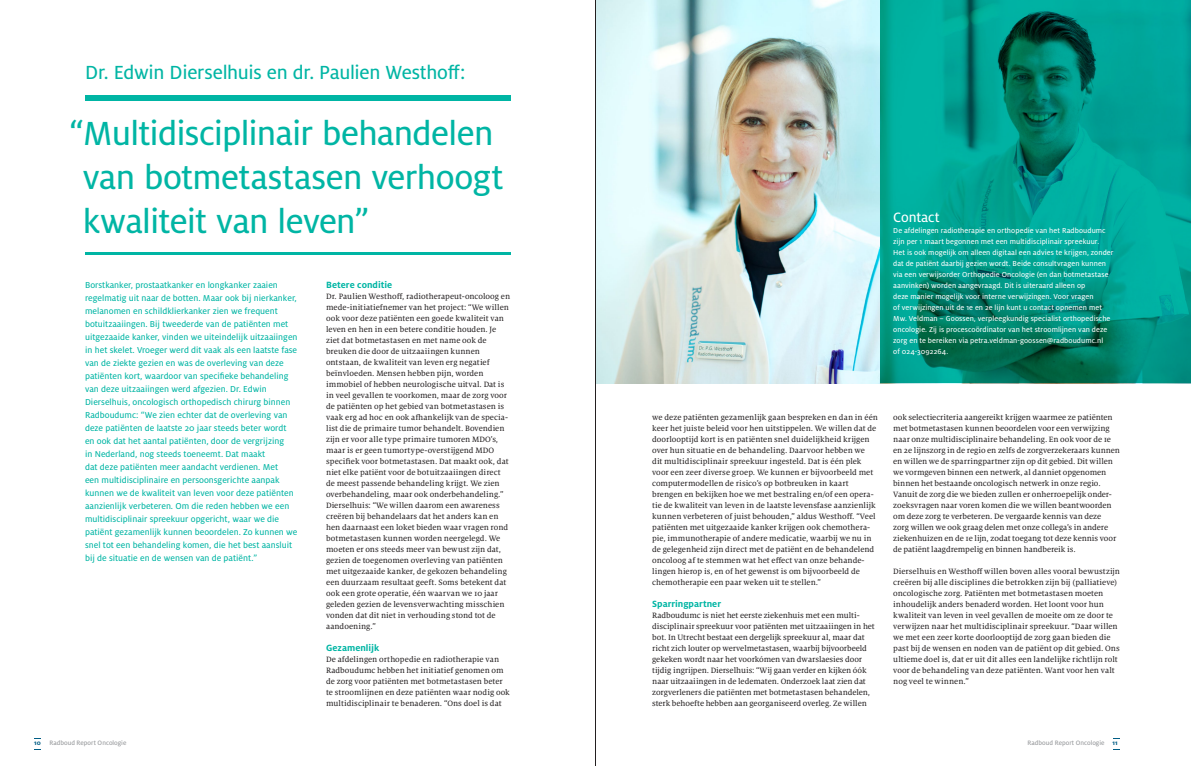
<style>
.page{position:relative;width:1191px;height:766px;background:#fff}
.page>*{position:absolute;margin:0;border:0;box-sizing:border-box;transform-origin:0 0}
.t1{font:37px/44px "Milo OT Text";letter-spacing:-.02em;color:#00b5a4}
.t2{font:21px "Milo OT Text";letter-spacing:-.015em;color:#00b5a4}
.t3{font:15px "Milo OT Text";letter-spacing:-.01em;color:#fff}
.t4{font:700 10px "Milo OT";letter-spacing:.005em;color:#00b5a4}
.t5{font:9.5px/13px "Milo OT Text";color:#00b5a4}
.t6{font:8.5px/11px "Milo Serif OT Text";color:#231f20}
.t7{font:8px/11px "Milo OT Text";letter-spacing:.005em;color:#fff}
.t8{font:7px "Milo OT Text";letter-spacing:.005em;color:#939598}
.s1{font-family:"Milo OT";font-weight:700;color:#005d85}
</style>
<div class="page">
<img style="left:879px;top:0;width:312px;height:383px">
<img style="left:596px;top:0;width:283px;height:383px">
<div style="left:85px;top:95px;width:425px;height:6px;background:#00b5a4"></div>
<hr style="left:85px;top:252px;width:425px;height:3px;background:#00b5a4">
<hr style="left:595px;top:0;width:1px;height:765px;background:#231f20">
<h2 class="t2" style="left:85px;top:61px;width:382px">Dr. Edwin Dierselhuis en dr. Paulien Westhoff:</h2>
<h1 class="t1" style="left:83px;top:111px;width:422px;text-indent:-14px">“Multidisciplinair behandelen van botmetastasen verhoogt kwaliteit van leven”</h1>
<p class="t5" style="left:85px;top:278px;width:214px">Borstkanker, prostaatkanker en longkanker zaaien regelmatig uit naar de botten. Maar ook bij nierkanker, melanomen en schildklierkanker zien we frequent botuitzaaiingen. Bij tweederde van de patiënten met uitgezaaide kanker, vinden we uiteindelijk uitzaaiingen in het skelet. Vroeger werd dit vaak als een laatste fase van de ziekte gezien en was de overleving van deze patiënten kort, waardoor van specifieke behandeling van deze uitzaaiingen werd afgezien. Dr. Edwin Dierselhuis, oncologisch orthopedisch chirurg binnen Radboudumc: “We zien echter dat de overleving van deze patiënten de laatste 20 jaar steeds beter wordt en ook dat het aantal patiënten, door de vergrijzing<br>in Nederland, nog steeds toeneemt. Dat maakt<br>dat deze patiënten meer aandacht verdienen. Met<br>een multidisciplinaire en persoonsgerichte aanpak kunnen we de kwaliteit van leven voor deze patiënten aanzienlijk verbeteren. Om die reden hebben we een multidisciplinair spreekuur opgericht, waar we die patiënt gezamenlijk kunnen beoordelen. Zo kunnen we snel tot een behandeling komen, die het best aansluit bij de situatie en de wensen van de patiënt.”</p>
<p class="t4" style="left:326px;top:279px;width:68px">Betere conditie</p>
<p class="t6" style="left:326px;top:291px;width:185px">Dr. Paulien Westhoff, radiotherapeut-oncoloog en mede-initiatiefnemer van het project: “We willen ook voor deze patiënten een goede kwaliteit van leven en hen in een betere conditie houden. Je ziet dat botmetastasen en met name ook de breuken die door de uitzaaiingen kunnen ontstaan, de kwaliteit van leven erg negatief beïnvloeden. Mensen hebben pijn, worden immobiel of hebben neurologische uitval. Dat is in veel gevallen te voorkomen, maar de zorg voor de patiënten op het gebied van botmetastasen is vaak erg ad hoc en ook afhankelijk van de specia&shy;list die de primaire tumor behandelt. Bovendien zijn er voor alle type primaire tumoren MDO’s, maar is er geen tumortype-overstijgend MDO specifiek voor botmetastasen. Dat maakt ook, dat niet elke patiënt voor de botuitzaaiingen direct de meest passende behandeling krijgt. We zien overbehandeling, maar ook onderbehandeling.” Dierselhuis: “We willen daarom een awareness creëren bij behandelaars dat het anders kan en hen daarnaast een loket bieden waar vragen rond botmetastasen kunnen worden neergelegd. We moeten er ons steeds meer van bewust zijn dat, gezien de toegenomen overleving van patiënten met uitgezaaide kanker, de gekozen behandeling een duurzaam resultaat geeft. Soms betekent dat ook een grote operatie, één waarvan we 10 jaar geleden gezien de levensverwachting misschien vonden dat dit niet in verhouding stond tot de aandoening.”</p>
<p class="t4" style="left:326px;top:642px;width:54px">Gezamenlijk</p>
<p class="t6" style="left:326px;top:654px;width:185px">De afdelingen orthopedie en radiotherapie van Radboudumc hebben het initiatief genomen om de zorg voor patiënten met botmetastasen beter te stroomlijnen en deze patiënten waar nodig ook multidisciplinair te benaderen. “Ons doel is dat</p>
<h3 class="t3" style="left:893px;top:209px;width:48px">Contact</h3>
<p class="t7" style="left:893px;top:225px;width:222px">De afdelingen radiotherapie en orthopedie van het Radboudumc zijn per 1 maart begonnen met een multidisciplinair spreekuur.<br>Het is ook mogelijk om alleen digitaal een advies te krijgen, zonder dat de patiënt daarbij gezien wordt. Beide consultvragen kunnen via een verwijsorder Orthopedie Oncologie (en dan botmetastase aanvinken) worden aangevraagd. Dit is uiteraard alleen op<br>deze manier mogelijk voor interne verwijzingen. Voor vragen<br>of verwijzingen uit de 1e en 2e lijn kunt u contact opnemen met Mw. Veldman – Goossen, verpleegkundig specialist orthopedische oncologie. Zij is procescoördinator van het stroomlijnen van deze zorg en te bereiken via petra.veldman-goossen@radboudumc.nl<br>of 024-3092264.</p>
<p class="t6" style="left:652px;top:412px;width:227px">we deze patiënten gezamenlijk gaan bespreken en dan in één keer het juiste beleid voor hen uitstippelen. We willen dat de doorlooptijd kort is en patiënten snel duidelijkheid krijgen over hun situatie en de behandeling. Daarvoor hebben we<br>dit multidisciplinair spreekuur ingesteld. Dat is één plek voor een zeer diverse groep. We kunnen er bijvoorbeeld met computermodellen de risico’s op botbreuken in kaart brengen en bekijken hoe we met bestraling en/of een opera&shy;tie de kwaliteit van leven in de laatste levensfase aanzienlijk kunnen verbeteren of juist behouden,” aldus Westhoff. “Veel patiënten met uitgezaaide kanker krijgen ook chemothera&shy;pie, immunotherapie of andere medicatie, waarbij we nu in de gelegenheid zijn direct met de patiënt en de behandelend oncoloog af te stemmen wat het effect van onze behande&shy;lingen hierop is, en of het gewenst is om bijvoorbeeld de chemotherapie een paar weken uit te stellen.”</p>
<p class="t4" style="left:652px;top:598px;width:70px">Sparringpartner</p>
<p class="t6" style="left:652px;top:610px;width:224px">Radboudumc is niet het eerste ziekenhuis met een multi&shy;disciplinair spreekuur voor patiënten met uitzaaiingen in het bot. In Utrecht bestaat een dergelijk spreekuur al, maar dat richt zich louter op wervelmetastasen, waarbij bijvoorbeeld gekeken wordt naar het voorkómen van dwarslaesies door tijdig ingrijpen. Dierselhuis: “Wij gaan verder en kijken óók naar uitzaaiingen in de ledematen. Onderzoek laat zien dat zorgverleners die patiënten met botmetastasen behandelen, sterk behoefte hebben aan georganiseerd overleg. Ze willen</p>
<p class="t6" style="left:893px;top:412px;width:228px">ook selectiecriteria aangereikt krijgen waarmee ze patiënten met botmetastasen kunnen beoordelen voor een verwijzing naar onze multidisciplinaire behandeling. En ook voor de 1e en 2e lijnszorg in de regio en zelfs de zorgverzekeraars kunnen en willen we de sparringpartner zijn op dit gebied. Dit willen we vormgeven binnen een netwerk, al danniet opgenomen binnen het bestaande oncologisch netwerk in onze regio.<br>Vanuit de zorg die we bieden zullen er onherroepelijk onder&shy;zoeksvragen naar voren komen die we willen beantwoorden om deze zorg te verbeteren. De vergaarde kennis van deze<br>zorg willen we ook graag delen met onze collega’s in andere ziekenhuizen en de 1e lijn, zodat toegang tot deze kennis voor de patiënt laagdrempelig en binnen handbereik is.</p>
<p class="t6" style="left:893px;top:566px;width:228px">Dierselhuis en Westhoff willen boven alles vooral bewustzijn creëren bij alle disciplines die betrokken zijn bij (palliatieve) oncologische zorg. Patiënten met botmetastasen moeten inhoudelijk anders benaderd worden. Het loont voor hun kwaliteit van leven in veel gevallen de moeite om ze door te verwijzen naar het multidisciplinair spreekuur. “Daar willen we met een zeer korte doorlooptijd de zorg gaan bieden die past bij de wensen en noden van de patiënt op dit gebied. Ons ultieme doel is, dat er uit dit alles een landelijke richtlijn rolt voor de behandeling van deze patiënten. Want voor hen valt nog veel te winnen.”</p>
<p class="t8" style="left:34px;top:739px;width:94px"><span class="s1">10</span> Radboud Report Oncologie</p>
<p class="t8" style="left:1027px;top:739px;width:92px">Radboud Report Oncologie <span class="s1">11</span></p>
</div>
